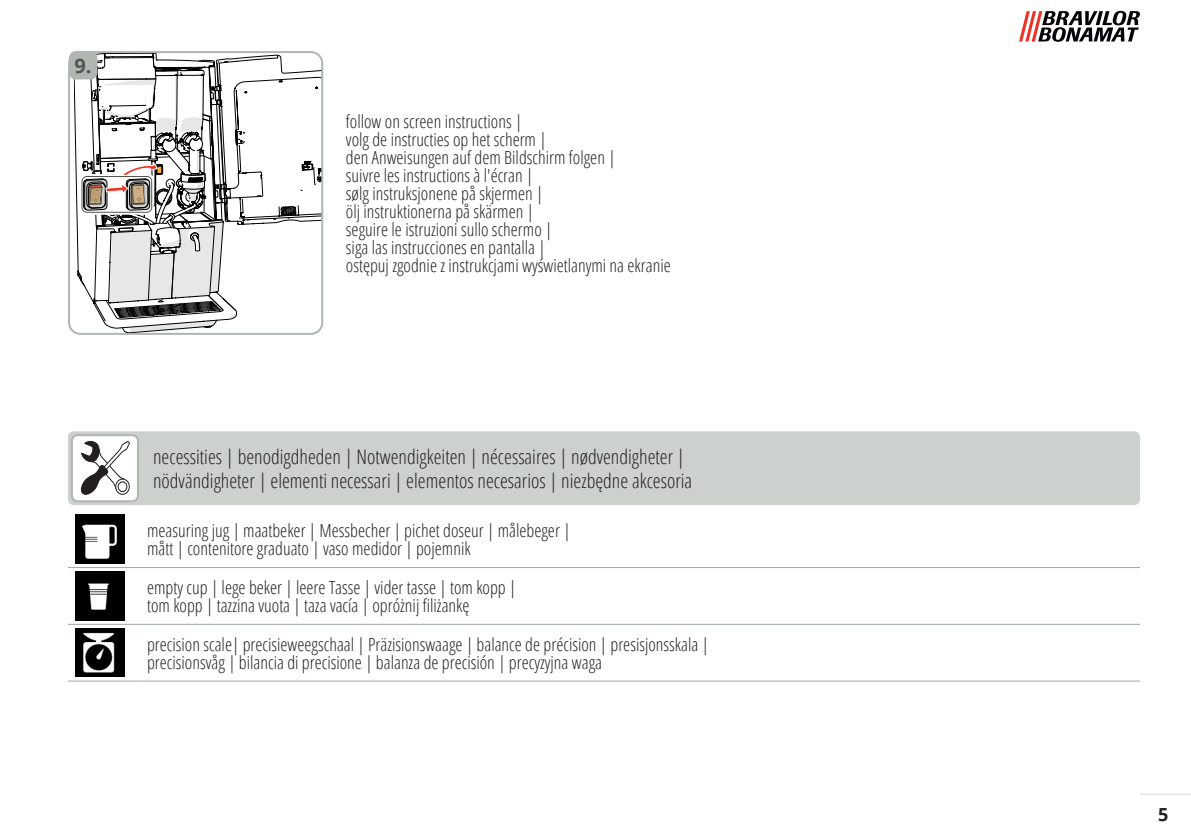
<style>
.page{position:relative;width:1191px;height:840px;background:#fff}
.page>*{position:absolute;margin:0;border:0;box-sizing:border-box;transform-origin:0 0}
.header_text_15_inspringen{font:300 condensed 20px/24px "Open Sans";color:#231f20}
.nummering_plaatjes{font:700 20px "Open Sans";color:#4f5650}
.Body_text{font:300 condensed 18px/18px "Open Sans";color:#231f20}
.t1{font:700 18px "Open Sans";color:#231f20}
</style>
<div class="page">
<hr style="left:1140px;top:793px;width:51px;height:1px;background:#d5d8d6">
<svg style="left:1019px;top:11px;width:121px;height:31px"></svg>
<svg style="left:74px;top:54px;width:249px;height:279px"></svg>
<div style="left:68px;top:51px;width:255px;height:283px;border:2px solid #b0b6b2;border-radius:11px"></div>
<div style="left:70px;top:52px;width:26px;height:26px;background:#b0b6b2;border-radius:6px"></div>
<div style="left:69px;top:51px;width:28px;height:28px;border:2px solid #b0b6b2;border-radius:6px"></div>
<hr style="left:68px;top:567px;width:68px;height:1px;background:#9fa6a2">
<hr style="left:68px;top:623px;width:68px;height:1px;background:#9fa6a2">
<hr style="left:68px;top:680px;width:68px;height:1px;background:#9fa6a2">
<hr style="left:136px;top:567px;width:1004px;height:1px;background:#9fa6a2">
<hr style="left:136px;top:623px;width:1004px;height:1px;background:#9fa6a2">
<hr style="left:136px;top:680px;width:1004px;height:1px;background:#9fa6a2">
<img style="left:76px;top:514px;width:48px;height:49px">
<img style="left:76px;top:571px;width:48px;height:48px">
<img style="left:76px;top:628px;width:48px;height:48px">
<div style="left:68px;top:431px;width:1072px;height:74px;background:#ccd1ce;border-radius:6px"></div>
<div style="left:72px;top:435px;width:66px;height:66px;background:#fff;border-radius:6px"></div>
<svg style="left:80px;top:440px;width:50px;height:55px"></svg>
<div style="left:71px;top:434px;width:68px;height:68px;border:2px solid #b0b6b2;border-radius:6px"></div>
<p class="nummering_plaatjes" style="left:74px;top:51px;width:19px">9.</p>
<p class="Body_text" style="left:346px;top:112px;width:271px">follow on screen instructions |<br>volg de instructies op het scherm |<br>den Anweisungen auf dem Bildschirm folgen |</p>
<p class="Body_text" style="left:346px;top:166px;width:199px">suivre les instructions à l'écran | sølg instruksjonene på skjermen | ölj instruktionerna på skärmen |</p>
<p class="Body_text" style="left:346px;top:220px;width:326px">seguire le istruzioni sullo schermo |<br>siga las instrucciones en pantalla |<br>ostępuj zgodnie z instrukcjami wyświetlanymi na ekranie</p>
<p class="header_text_15_inspringen" style="left:153px;top:443px;width:540px">necessities | benodigdheden | Notwendigkeiten | nécessaires | nødvendigheter | nödvändigheter | elementi necessari | elementos necesarios | niezbędne akcesoria</p>
<p class="Body_text" style="left:147px;top:520px;width:425px">measuring jug | maatbeker | Messbecher | pichet doseur | målebeger | mått | contenitore graduato | vaso medidor | pojemnik</p>
<p class="Body_text" style="left:147px;top:577px;width:371px">empty cup | lege beker | leere Tasse | vider tasse | tom kopp |</p>
<p class="Body_text" style="left:147px;top:595px;width:324px">tom kopp | tazzina vuota | taza vacía | opróżnij filiżankę</p>
<p class="Body_text" style="left:147px;top:634px;width:563px">precision scale| precisieweegschaal | Präzisionswaage | balance de précision | presisjonsskala |</p>
<p class="Body_text" style="left:147px;top:652px;width:456px">precisionsvåg | bilancia di precisione | balanza de precisión | precyzyjna waga</p>
<p class="t1" style="left:1158px;top:801px;width:12px">5</p>
</div>
